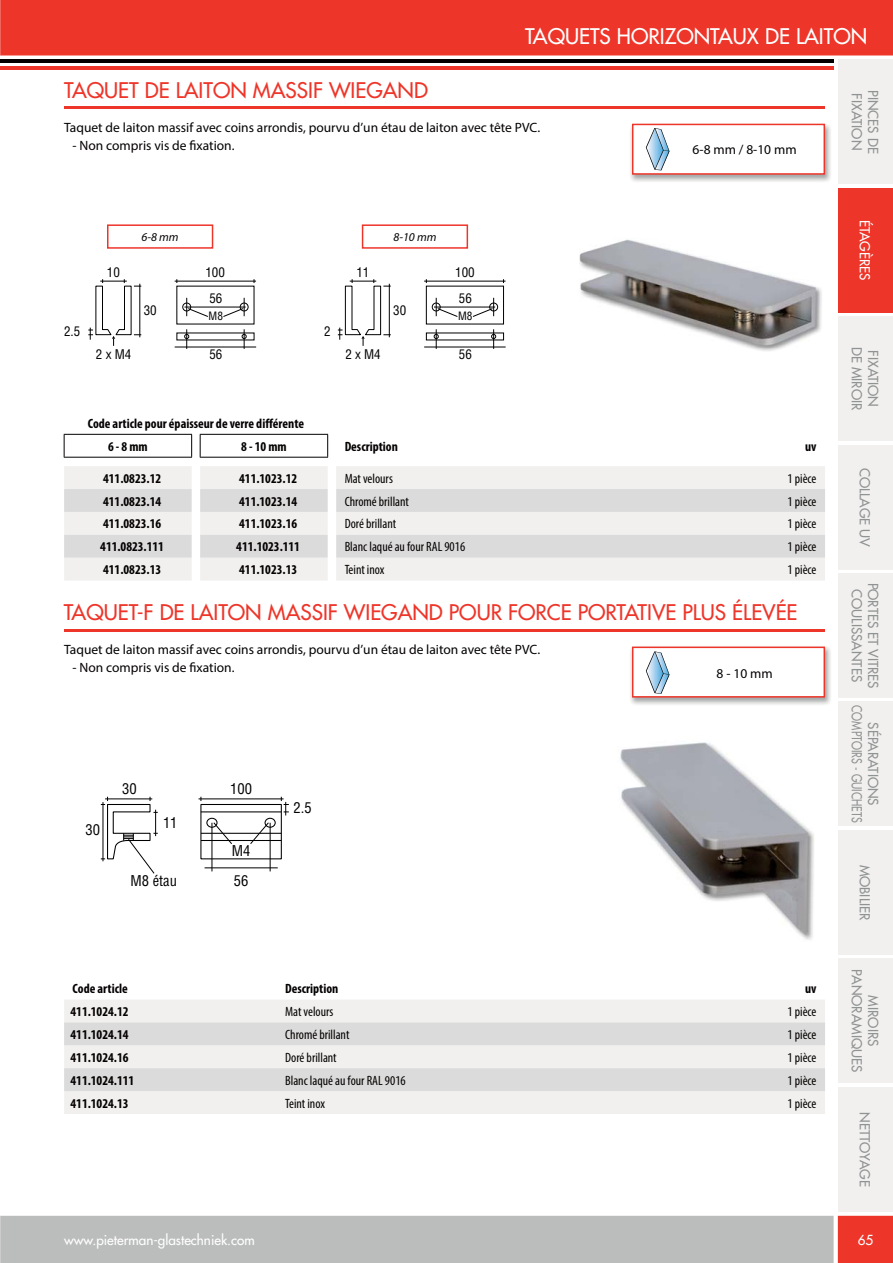
<style>
.page{position:relative;width:893px;height:1263px;background:#fff}
.page>*{position:absolute;margin:0;border:0;box-sizing:border-box;transform-origin:0 0}
.t1{font:500 21px "Futura Std";color:#ee3529}
.t2{font:500 21px "Futura Std";color:#fff}
.t3{font:condensed 14.55px "Helvetica LT Std";color:#000}
.t4{font:700 condensed 13.5px/22.8px "Myriad Pro";color:#040000}
.t5{font:13.5px "Myriad Pro";color:#040000}
.t6{font:condensed 13.5px "Myriad Pro";color:#040000}
.t7{font:500 13.5px/16.2px "Futura Std";color:#909393;text-align:center}
.t8{font:500 13.5px "Futura Std";color:#fff}
.t9{font:condensed 13.05px/25.5px "Helvetica LT Std";color:#000}
.t10{font:italic 12px "Myriad Pro";color:#040000}
.t11{font:condensed 11.25px "Helvetica LT Std";color:#000}
</style>
<div class="page">
<div style="left:1px;top:0;width:892px;height:56px;background:#ee3529"></div>
<div style="left:0;top:1216px;width:893px;height:47px;background:#bbbdbc"></div>
<hr style="left:0;top:66px;width:833px;height:3px;background:#ee3529">
<svg style="left:0;top:0;width:1px;height:60px"></svg>
<hr style="left:0;top:60px;width:833px;height:3px;background:#040000">
<div style="left:838px;top:60px;width:55px;height:124px;background:#f1f0ef"></div>
<div style="left:838px;top:188px;width:55px;height:124px;background:#ee3529"></div>
<div style="left:838px;top:317px;width:55px;height:124px;background:#f1f0ef"></div>
<div style="left:838px;top:445px;width:55px;height:124px;background:#f1f0ef"></div>
<div style="left:838px;top:573px;width:55px;height:125px;background:#f1f0ef"></div>
<div style="left:838px;top:702px;width:55px;height:124px;background:#f1f0ef"></div>
<div style="left:838px;top:830px;width:55px;height:124px;background:#f1f0ef"></div>
<div style="left:838px;top:959px;width:55px;height:124px;background:#f1f0ef"></div>
<div style="left:838px;top:1087px;width:55px;height:124px;background:#f1f0ef"></div>
<img style="left:630px;top:646px;width:201px;height:59px">
<div style="left:633px;top:647px;width:191px;height:50px;background:#fff"></div>
<div style="left:632px;top:647px;width:193px;height:51px;border:2px solid #ee3529"></div>
<img style="left:630px;top:123px;width:201px;height:59px">
<div style="left:633px;top:124px;width:191px;height:50px;background:#fff"></div>
<div style="left:632px;top:124px;width:193px;height:51px;border:2px solid #ee3529"></div>
<div style="left:336px;top:466px;width:489px;height:114px;background:#f1f0ef"></div>
<svg style="left:64px;top:466px;width:264px;height:114px"></svg>
<svg style="left:336px;top:489px;width:489px;height:69px"></svg>
<hr style="left:64px;top:434px;width:128px;height:1px;background:#040000">
<svg style="left:64px;top:435px;width:1px;height:22px"></svg>
<svg style="left:191px;top:435px;width:1px;height:22px"></svg>
<hr style="left:64px;top:457px;width:128px;height:1px;background:#040000">
<hr style="left:200px;top:434px;width:128px;height:1px;background:#040000">
<svg style="left:200px;top:435px;width:1px;height:22px"></svg>
<svg style="left:327px;top:435px;width:1px;height:22px"></svg>
<hr style="left:200px;top:457px;width:128px;height:1px;background:#040000">
<hr style="left:64px;top:107px;width:761px;height:2px;background:#ee3529">
<hr style="left:175px;top:281px;width:81px;height:1px;background:#000">
<hr style="left:175px;top:347px;width:81px;height:1px;background:#000">
<svg style="left:88px;top:279px;width:53px;height:67px"></svg>
<svg style="left:176px;top:279px;width:79px;height:70px"></svg>
<svg style="left:107px;top:224px;width:107px;height:25px"></svg>
<svg style="left:338px;top:279px;width:53px;height:67px"></svg>
<hr style="left:424px;top:281px;width:81px;height:1px;background:#000">
<hr style="left:424px;top:347px;width:82px;height:1px;background:#000">
<svg style="left:425px;top:279px;width:79px;height:70px"></svg>
<svg style="left:361px;top:224px;width:108px;height:25px"></svg>
<img style="left:579px;top:239px;width:242px;height:110px">
<svg style="left:646px;top:128px;width:23px;height:42px"></svg>
<hr style="left:64px;top:629px;width:761px;height:2px;background:#ee3529">
<svg style="left:646px;top:651px;width:23px;height:43px"></svg>
<img style="left:620px;top:742px;width:194px;height:198px">
<div style="left:200px;top:804px;width:82px;height:55px;border:1px solid #000"></div>
<svg style="left:281px;top:797px;width:8px;height:18px"></svg>
<hr style="left:198px;top:799px;width:86px;height:1px;background:#000">
<hr style="left:205px;top:868px;width:73px;height:1px;background:#000">
<div style="left:265px;top:818px;width:11px;height:10px;border:1px solid #000;border-radius:50%"></div>
<hr style="left:270px;top:823px;width:1px;height:48px;background:#000">
<div style="left:206px;top:818px;width:12px;height:10px;border:1px solid #000;border-radius:50%"></div>
<hr style="left:212px;top:823px;width:1px;height:48px;background:#000">
<svg style="left:213px;top:822px;width:19px;height:22px"></svg>
<svg style="left:250px;top:822px;width:19px;height:22px"></svg>
<hr style="left:201px;top:811px;width:80px;height:1px;background:#000">
<hr style="left:201px;top:833px;width:80px;height:1px;background:#000">
<hr style="left:201px;top:840px;width:80px;height:1px;background:#000">
<svg style="left:101px;top:797px;width:57px;height:77px"></svg>
<div style="left:64px;top:1000px;width:761px;height:114px;background:#f1f0ef"></div>
<svg style="left:64px;top:1022px;width:761px;height:69px;fill:#dadbda"></svg>
<h1 class="t2" style="left:525px;top:24px;width:344px">TAQUETS HORIZONTAUX DE LAITON</h1>
<h1 class="t1" style="left:64px;top:79px;width:365px">TAQUET DE LAITON MASSIF WIEGAND</h1>
<p class="t5" style="left:64px;top:119px;width:477px">Taquet de laiton massif avec coins arrondis, pourvu d’un étau de laiton avec tête PVC.</p>
<p class="t5" style="left:73px;top:137px;width:163px">- Non compris vis de fixation.</p>
<p class="t5" style="left:692px;top:142px;width:105px">6-8 mm / 8-10 mm</p>
<p class="t9" style="left:64px;top:319px;width:18px">2.5</p>
<p class="t10" style="left:142px;top:230px;width:39px">6-8 mm</p>
<p class="t9" style="left:107px;top:260px;width:15px">10</p>
<p class="t9" style="left:205px;top:260px;width:21px">100<br>56</p>
<p class="t11" style="left:209px;top:310px;width:16px">M8</p>
<p class="t9" style="left:144px;top:298px;width:15px">30</p>
<p class="t9" style="left:96px;top:342px;width:37px">2 x M4</p>
<p class="t9" style="left:209px;top:342px;width:15px">56</p>
<p class="t9" style="left:324px;top:319px;width:8px">2</p>
<p class="t9" style="left:356px;top:260px;width:15px">11</p>
<p class="t9" style="left:345px;top:342px;width:37px">2 x M4</p>
<p class="t10" style="left:393px;top:230px;width:44px">8-10 mm</p>
<p class="t9" style="left:393px;top:298px;width:15px">30</p>
<p class="t9" style="left:455px;top:260px;width:21px">100<br>56</p>
<p class="t11" style="left:458px;top:310px;width:16px">M8</p>
<p class="t9" style="left:459px;top:342px;width:15px">56</p>
<p class="t4" style="left:108px;top:412px;width:198px;text-indent:-20px">Code article pour épaisseur de verre différente<br>6 - 8 mm</p>
<p class="t4" style="left:241px;top:435px;width:47px">8 - 10 mm</p>
<p class="t4" style="left:345px;top:435px;width:55px">Description</p>
<p class="t4" style="left:805px;top:435px;width:13px">uv</p>
<p class="t4" style="left:103px;top:467px;width:60px">411.0823.12</p>
<p class="t4" style="left:239px;top:467px;width:60px">411.1023.12</p>
<p class="t6" style="left:345px;top:470px;width:50px">Mat velours</p>
<p class="t6" style="left:787px;top:470px;width:30px">1 pièce</p>
<p class="t4" style="left:103px;top:489px;width:60px">411.0823.14</p>
<p class="t4" style="left:239px;top:489px;width:60px">411.1023.14</p>
<p class="t6" style="left:345px;top:493px;width:66px">Chromé brillant</p>
<p class="t6" style="left:787px;top:493px;width:30px">1 pièce</p>
<p class="t4" style="left:103px;top:512px;width:60px">411.0823.16</p>
<p class="t4" style="left:239px;top:512px;width:60px">411.1023.16</p>
<p class="t6" style="left:345px;top:516px;width:53px">Doré brillant</p>
<p class="t6" style="left:787px;top:516px;width:30px">1 pièce</p>
<p class="t4" style="left:100px;top:535px;width:65px">411.0823.111</p>
<p class="t4" style="left:236px;top:535px;width:65px">411.1023.111</p>
<p class="t6" style="left:345px;top:539px;width:122px">Blanc laqué au four RAL 9016</p>
<p class="t6" style="left:787px;top:539px;width:30px">1 pièce</p>
<p class="t4" style="left:103px;top:558px;width:60px">411.0823.13</p>
<p class="t4" style="left:239px;top:558px;width:60px">411.1023.13</p>
<p class="t6" style="left:345px;top:562px;width:41px">Teint inox</p>
<p class="t6" style="left:787px;top:562px;width:30px">1 pièce</p>
<h1 class="t1" style="left:64px;top:601px;width:735px">TAQUET-F DE LAITON MASSIF WIEGAND POUR FORCE PORTATIVE PLUS ÉLEVÉE</h1>
<p class="t5" style="left:64px;top:642px;width:477px">Taquet de laiton massif avec coins arrondis, pourvu d’un étau de laiton avec tête PVC.</p>
<p class="t5" style="left:73px;top:660px;width:163px">- Non compris vis de fixation.</p>
<p class="t5" style="left:716px;top:665px;width:58px">8 - 10 mm</p>
<p class="t3" style="left:85px;top:822px;width:16px">30</p>
<p class="t3" style="left:122px;top:781px;width:16px">30</p>
<p class="t3" style="left:230px;top:781px;width:23px">100</p>
<p class="t3" style="left:163px;top:814px;width:16px">11</p>
<p class="t3" style="left:232px;top:842px;width:20px">M4</p>
<p class="t3" style="left:131px;top:872px;width:48px">M8 étau</p>
<p class="t3" style="left:234px;top:872px;width:16px">56</p>
<p class="t3" style="left:293px;top:800px;width:20px">2.5</p>
<p class="t4" style="left:73px;top:977px;width:57px">Code article</p>
<p class="t4" style="left:285px;top:977px;width:55px">Description</p>
<p class="t4" style="left:805px;top:977px;width:13px">uv</p>
<p class="t4" style="left:70px;top:1000px;width:60px">411.1024.12</p>
<p class="t6" style="left:285px;top:1004px;width:50px">Mat velours</p>
<p class="t6" style="left:787px;top:1004px;width:30px">1 pièce</p>
<p class="t4" style="left:70px;top:1023px;width:60px">411.1024.14</p>
<p class="t6" style="left:285px;top:1026px;width:66px">Chromé brillant</p>
<p class="t6" style="left:787px;top:1026px;width:30px">1 pièce</p>
<p class="t4" style="left:70px;top:1046px;width:60px">411.1024.16</p>
<p class="t6" style="left:285px;top:1049px;width:53px">Doré brillant</p>
<p class="t6" style="left:787px;top:1049px;width:30px">1 pièce</p>
<p class="t4" style="left:70px;top:1069px;width:65px">411.1024.111</p>
<p class="t6" style="left:285px;top:1072px;width:122px">Blanc laqué au four RAL 9016</p>
<p class="t6" style="left:787px;top:1072px;width:30px">1 pièce</p>
<p class="t4" style="left:70px;top:1092px;width:60px">411.1024.13</p>
<p class="t6" style="left:285px;top:1095px;width:41px">Teint inox</p>
<p class="t6" style="left:787px;top:1095px;width:30px">1 pièce</p>
<p class="t8" style="left:64px;top:1232px;width:192px">www.pieterman-glastechniek.com</p>
<p class="t7" style="left:864px;top:93px;width:58px;rotate:90deg">FIXATION</p>
<p class="t7" style="left:881px;top:90px;width:65px;rotate:90deg">PINCES DE</p>
<p class="t8" style="left:872px;top:220px;width:62px;rotate:90deg">ÉTAGÈRES</p>
<p class="t7" style="left:864px;top:347px;width:65px;rotate:90deg">DE MIROIR</p>
<p class="t7" style="left:881px;top:350px;width:58px;rotate:90deg">FIXATION</p>
<p class="t7" style="left:873px;top:468px;width:81px;rotate:90deg">COLLAGE UV</p>
<p class="t7" style="left:881px;top:583px;width:107px;rotate:90deg">PORTES ET VITRES<br>COULISSANTES</p>
<p class="t7" style="left:881px;top:705px;width:119px;rotate:90deg">SÉPARATIONS<br>COMPTOIRS - GUICHETS</p>
<p class="t7" style="left:873px;top:865px;width:57px;rotate:90deg">MOBILIER</p>
<p class="t7" style="left:881px;top:969px;width:104px;rotate:90deg">MIROIRS<br>PANORAMIQUES</p>
<p class="t7" style="left:873px;top:1112px;width:76px;rotate:90deg">NETTOYAGE</p>
<p class="t8" style="left:858px;top:1232px;width:17px">65</p>
</div>
